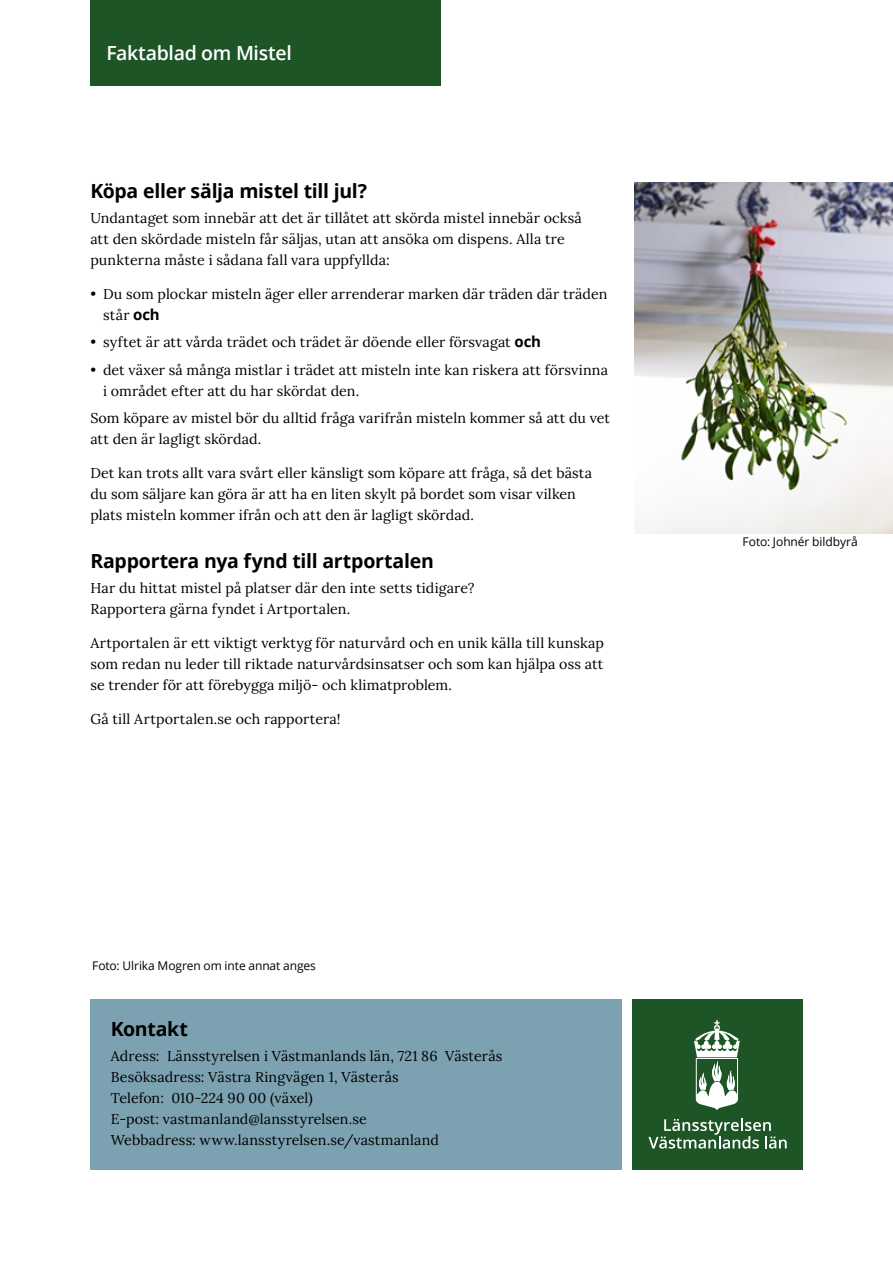
<style>
.page{position:relative;width:893px;height:1263px;background:#fff}
.page>*{position:absolute;margin:0;border:0;box-sizing:border-box;transform-origin:0 0}
.Rubrik_2{font:700 19.5px "Open Sans";letter-spacing:-.015em;color:#000}
.Text_i_huvudet{font:600 19.5px "Open Sans";letter-spacing:-.015em;color:#fff}
.Brödtext{font:14.25px/21px "Lora";letter-spacing:.01em;color:#000}
.Bildtext_under_bild{font:12px "Open Sans";letter-spacing:-.005em;color:#000}
.s1{font-family:"Open Sans";font-weight:700;font-size:15px}
</style>
<div class="page">
<div style="left:90px;top:999px;width:532px;height:170px;background:#7ca2b2"></div>
<div style="left:632px;top:999px;width:171px;height:170px;background:#1e5527"></div>
<svg style="left:694px;top:1020px;width:46px;height:90px"></svg>
<svg style="left:648px;top:1118px;width:139px;height:30px"></svg>
<img style="left:634px;top:183px;width:259px;height:351px">
<div style="left:90px;top:0;width:351px;height:85px;background:#1e5527"></div>
<p class="Text_i_huvudet" style="left:106px;top:40px;width:187px">Faktablad om Mistel</p>
<h2 class="Rubrik_2" style="left:90px;top:177px;width:278px">Köpa eller sälja mistel till jul?</h2>
<p class="Brödtext" style="left:90px;top:207px;width:493px">Undantaget som innebär att det är tillåtet att skörda mistel innebär också att den skördade misteln får säljas, utan att ansöka om dispens. Alla tre punkterna måste i sådana fall vara uppfyllda:</p>
<p class="Brödtext" style="left:103px;top:282px;width:506px;text-indent:-13px">• Du som plockar misteln äger eller arrenderar marken där träden där träden står <span class="s1">och</span></p>
<p class="Brödtext" style="left:90px;top:331px;width:452px">• syftet är att vårda trädet och trädet är döende eller försvagat <span class="s1">och</span></p>
<p class="Brödtext" style="left:103px;top:358px;width:506px;text-indent:-13px">• det växer så många mistlar i trädet att misteln inte kan riskera att försvinna i området efter att du har skördat den.</p>
<p class="Brödtext" style="left:90px;top:406px;width:521px">Som köpare av mistel bör du alltid fråga varifrån misteln kommer så att du vet att den är lagligt skördad.</p>
<p class="Brödtext" style="left:90px;top:461px;width:503px">Det kan trots allt vara svårt eller känsligt som köpare att fråga, så det bästa du som säljare kan göra är att ha en liten skylt på bordet som visar vilken plats misteln kommer ifrån och att den är lagligt skördad.</p>
<h2 class="Rubrik_2" style="left:90px;top:547px;width:345px">Rapportera nya fynd till artportalen</h2>
<p class="Brödtext" style="left:90px;top:576px;width:386px">Har du hittat mistel på platser där den inte setts tidigare?<br>Rapportera gärna fyndet i Artportalen.</p>
<p class="Brödtext" style="left:90px;top:631px;width:515px;text-align:justify">Artportalen är ett viktigt verktyg för naturvård och en unik källa till kunskap som redan nu leder till riktade naturvårdsinsatser och som kan hjälpa oss att se trender för att förebygga miljö- och klimatproblem.</p>
<p class="Brödtext" style="left:90px;top:707px;width:252px">Gå till Artportalen.se och rapportera!</p>
<p class="Bildtext_under_bild" style="left:92px;top:958px;width:225px">Foto: Ulrika Mogren om inte annat anges</p>
<h2 class="Rubrik_2" style="left:111px;top:1015px;width:79px">Kontakt</h2>
<p class="Brödtext" style="left:111px;top:1044px;width:393px">Adress: Länsstyrelsen i Västmanlands län, 721 86 Västerås Besöksadress: Västra Ringvägen 1, Västerås<br>Telefon: 010-224 90 00 (växel)<br>E-post: vastmanland@lansstyrelsen.se<br>Webbadress: www.lansstyrelsen.se/vastmanland</p>
<p class="Bildtext_under_bild" style="left:742px;top:533px;width:117px">Foto: Johnér bildbyrå</p>
</div>
